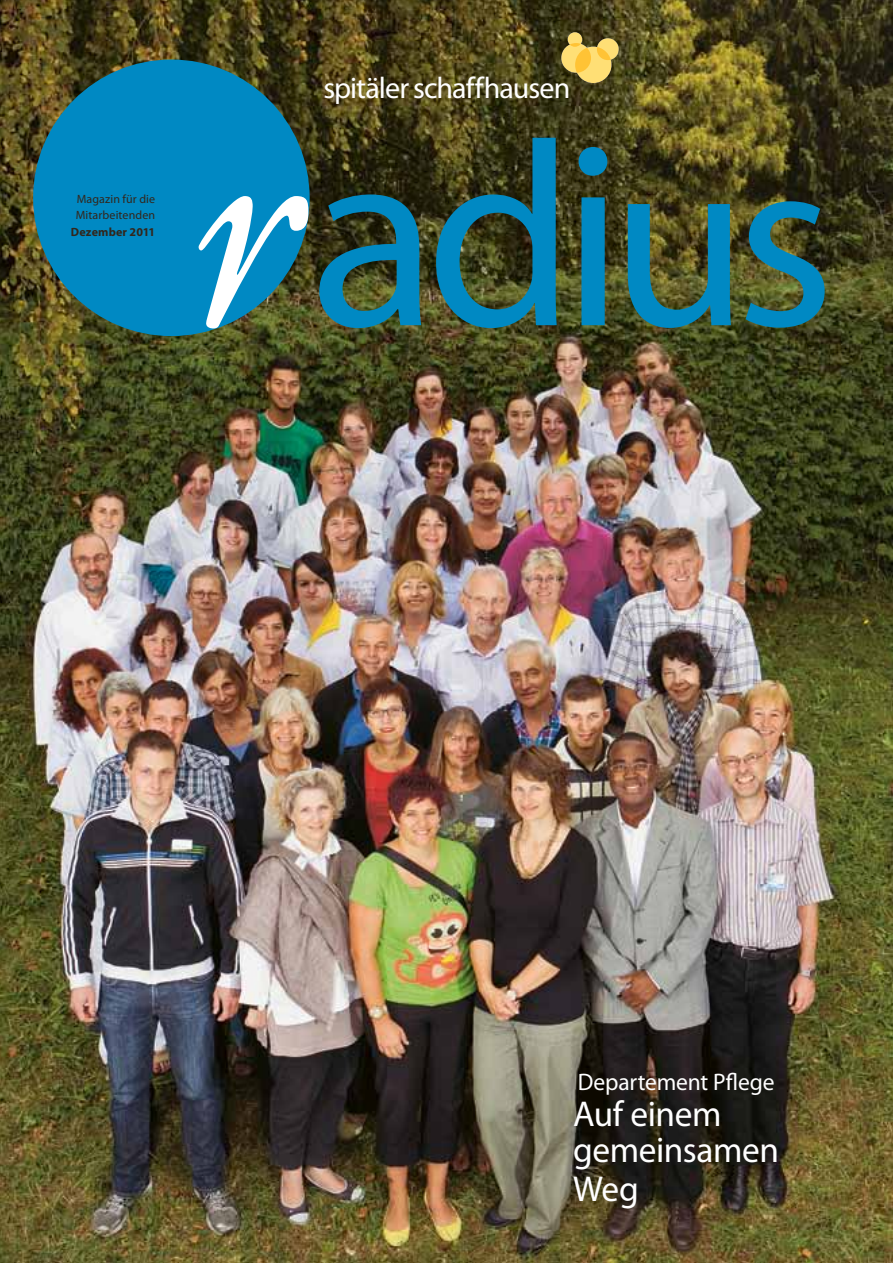
<style>
.page{position:relative;width:893px;height:1263px;background:#fff}
.page>*{position:absolute;margin:0;border:0;box-sizing:border-box;transform-origin:0 0}
.t1{font:36px/37.5px "Myriad Pro";letter-spacing:-.01em;color:#fff}
.t2{font:30px "Myriad Pro";letter-spacing:-.03em;color:#fff}
.t3{font:24px "Myriad Pro";letter-spacing:-.005em;color:#fff}
.t4{font:12px/16.5px "Myriad Pro";letter-spacing:.01em;color:#32261c}
.t5{font:700 12px "Myriad Pro";letter-spacing:.015em;color:#32261c}
</style>
<div class="page">
<img style="left:0;top:0;width:893px;height:1263px">
<div style="left:33px;top:60px;width:277px;height:276px;background:#0089c3;border-radius:50%"></div>
<svg style="left:319px;top:138px;width:506px;height:190px;background:#2e5850"></svg>
<svg style="left:199px;top:196px;width:109px;height:132px"></svg>
<div style="left:561px;top:43px;width:30px;height:30px;background:#ffdf75;border-radius:50%"></div>
<svg style="left:575px;top:47px;width:36px;height:36px"></svg>
<svg style="left:597px;top:38px;width:22px;height:22px"></svg>
<svg style="left:568px;top:32px;width:14px;height:15px"></svg>
<p class="t4" style="left:76px;top:190px;width:81px">Magazin für die<br>Mitarbeitenden</p>
<p class="t5" style="left:71px;top:224px;width:86px">Dezember 2011</p>
<h2 class="t2" style="left:324px;top:70px;width:248px">spitäler schaffhausen</h2>
<h3 class="t3" style="left:578px;top:1067px;width:198px">Departement Pflege</h3>
<h1 class="t1" style="left:573px;top:1094px;width:208px">Auf einem gemeinsamen<br>Weg</h1>
</div>
